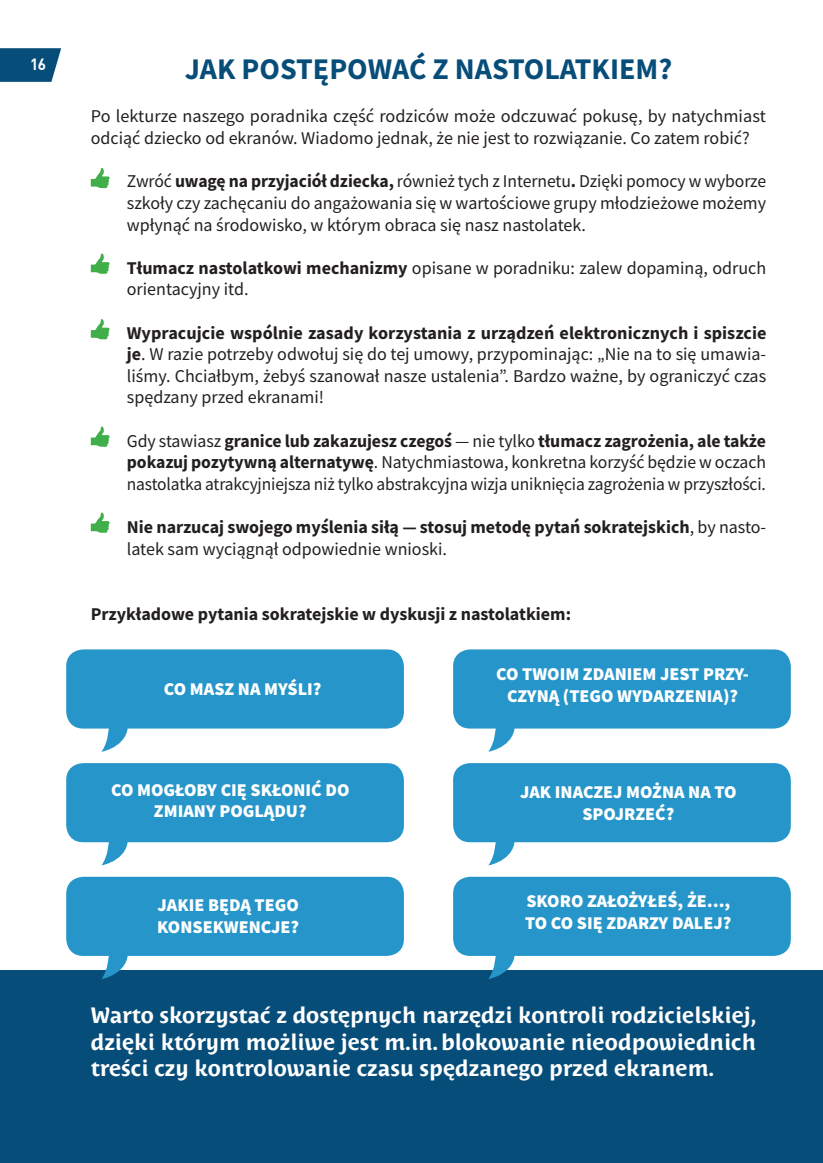
<style>
.page{position:relative;width:823px;height:1163px;background:#fff}
.page>*{position:absolute;margin:0;border:0;box-sizing:border-box;transform-origin:0 0}
.t1{font:700 30px "Source Sans Pro";color:#074d79}
.t2{font:700 22px/26.4px "Costa Ptf";color:#fff;text-align:justify}
.t3{font:18px/21.6px "Source Sans Pro";color:#231f20;text-align:justify}
.t4{font:900 18px/21.6px "Source Sans Pro";color:#fff;text-align:center}
.t5{font:700 18px/21.6px "Source Sans Pro";color:#231f20}
.t6{font:700 16px "DIN Pl";color:#fff;scale:.95 1}
.s1{font-weight:700}
.s2{font-weight:400}
</style>
<div class="page">
<svg style="left:0;top:48px;width:61px;height:34px;background:#1c5c84"></svg>
<div style="left:66px;top:649px;width:337px;height:79px;background:#2696ca;border-radius:17px"></div>
<svg style="left:101px;top:728px;width:27px;height:23px"></svg>
<div style="left:66px;top:763px;width:337px;height:79px;background:#2696ca;border-radius:17px"></div>
<svg style="left:101px;top:842px;width:27px;height:23px"></svg>
<div style="left:453px;top:763px;width:337px;height:79px;background:#2696ca;border-radius:17px"></div>
<svg style="left:488px;top:842px;width:26px;height:23px"></svg>
<div style="left:453px;top:649px;width:337px;height:79px;background:#2696ca;border-radius:17px"></div>
<svg style="left:488px;top:728px;width:26px;height:23px"></svg>
<div style="left:0;top:970px;width:822px;height:192px;background:#074d79"></div>
<div style="left:66px;top:876px;width:337px;height:79px;background:#2696ca;border-radius:17px"></div>
<svg style="left:101px;top:955px;width:27px;height:24px"></svg>
<div style="left:453px;top:876px;width:337px;height:79px;background:#2696ca;border-radius:17px"></div>
<svg style="left:488px;top:955px;width:26px;height:24px"></svg>
<svg style="left:91px;top:168px;width:18px;height:20px"></svg>
<svg style="left:91px;top:253px;width:18px;height:21px"></svg>
<svg style="left:91px;top:319px;width:18px;height:20px"></svg>
<svg style="left:91px;top:426px;width:18px;height:20px"></svg>
<svg style="left:91px;top:512px;width:18px;height:20px"></svg>
<p class="t6" style="left:30px;top:54px;width:19px">16</p>
<h1 class="t1" style="left:184px;top:49px;width:489px">JAK POSTĘPOWAĆ Z NASTOLATKIEM?</h1>
<p class="t3" style="left:91px;top:106px;width:676px">Po lekturze naszego poradnika część rodziców może odczuwać pokusę, by natychmiast odciąć dziecko od ekranów. Wiadomo jednak, że nie jest to rozwiązanie. Co zatem robić?</p>
<p class="t3" style="left:127px;top:170px;width:640px;text-indent:-36px">• Zwróć <span class="s1">uwagę na przyjaciół dziecka,</span> również tych z Internetu<span class="s1">.</span> Dzięki pomocy w wyborze szkoły czy zachęcaniu do angażowania się w wartościowe grupy młodzieżowe możemy wpłynąć na środowisko, w którym obraca się nasz nastolatek.</p>
<p class="t3" style="left:127px;top:257px;width:640px;text-indent:-36px"><span class="s1">• Tłumacz nastolatkowi mechanizmy</span> opisane w poradniku: zalew dopaminą, odruch orientacyjny itd.</p>
<p class="t3" style="left:127px;top:322px;width:640px;text-indent:-36px"><span class="s1">• Wypracujcie wspólnie zasady korzystania z urządzeń elektronicznych i spiszcie je</span>. W razie potrzeby odwołuj się do tej umowy, przypominając: „Nie na to się umawia&shy;liśmy. Chciałbym, żebyś szanował nasze ustalenia”. Bardzo ważne, by ograniczyć czas spędzany przed ekranami!</p>
<p class="t3" style="left:127px;top:430px;width:640px;text-indent:-36px">• Gdy stawiasz <span class="s1">granice lub zakazujesz czegoś</span> — nie tylko <span class="s1">tłumacz zagrożenia, ale także pokazuj pozytywną alternatywę</span>. Natychmiastowa, konkretna korzyść będzie w oczach nastolatka atrakcyjniejsza niż tylko abstrakcyjna wizja uniknięcia zagrożenia w przyszłości.</p>
<p class="t5" style="left:127px;top:516px;width:640px;text-indent:-36px">• Nie narzucaj swojego myślenia siłą — stosuj metodę pytań sokratejskich<span class="s2">, by nasto&shy;latek sam wyciągnął odpowiednie wnioski.</span></p>
<p class="t5" style="left:91px;top:602px;width:481px">Przykładowe pytania sokratejskie w dyskusji z nastolatkiem:</p>
<p class="t4" style="left:164px;top:677px;width:159px">CO MASZ NA MYŚLI?</p>
<p class="t4" style="left:496px;top:662px;width:254px">CO TWOIM ZDANIEM JEST PRZY-<br>CZYNĄ (TEGO WYDARZENIA)?</p>
<p class="t4" style="left:111px;top:778px;width:240px">CO MOGŁOBY CIĘ SKŁONIĆ DO<br>ZMIANY POGLĄDU?</p>
<p class="t4" style="left:520px;top:781px;width:218px">JAK INACZEJ MOŻNA NA TO<br>SPOJRZEĆ?</p>
<p class="t4" style="left:157px;top:893px;width:143px;text-align:left">JAKIE BĘDĄ TEGO<br>KONSEKWENCJE?</p>
<p class="t4" style="left:525px;top:889px;width:207px;text-align:left">SKORO ZAŁOŻYŁEŚ, ŻE…,<br>TO CO SIĘ ZDARZY DALEJ?</p>
<p class="t2" style="left:91px;top:1002px;width:667px">Warto skorzystać z dostępnych narzędzi kontroli rodzicielskiej, dzięki którym możliwe jest m.in. blokowanie nieodpowiednich treści czy kontrolowanie czasu spędzanego przed ekranem.</p>
</div>
